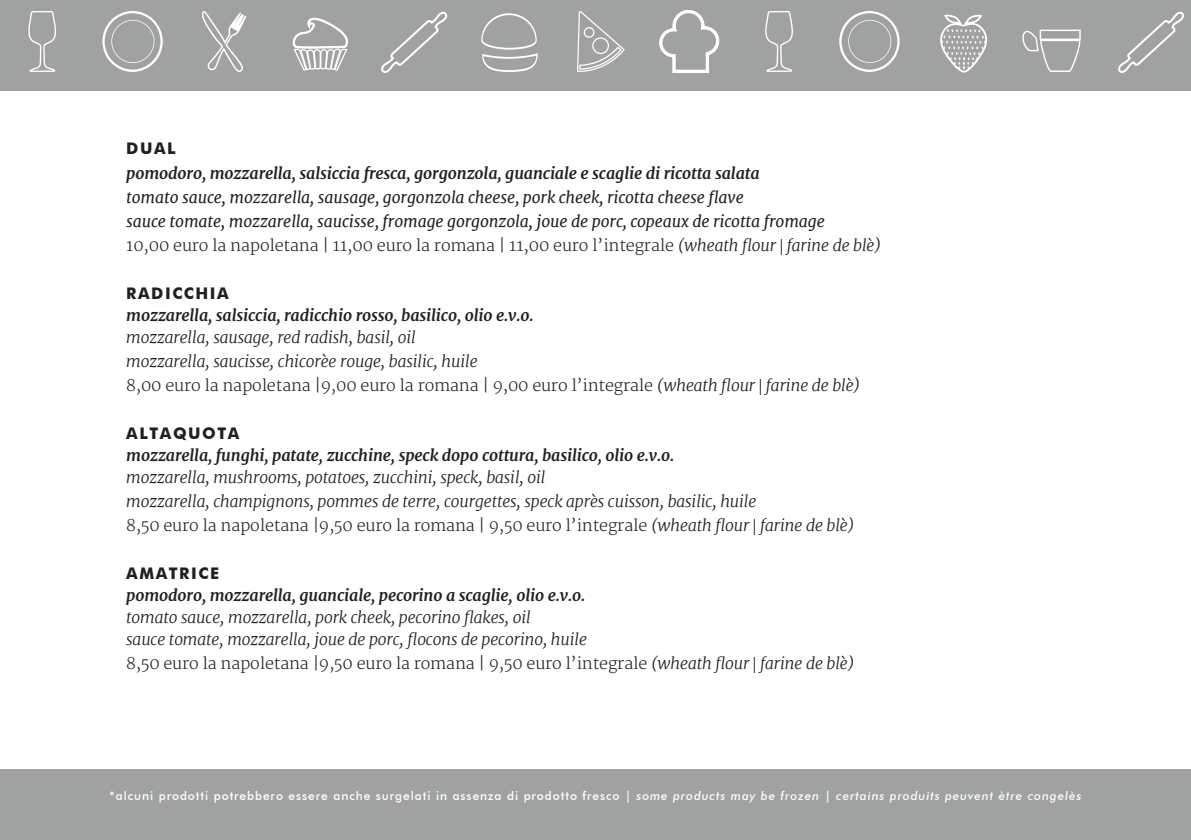
<style>
.page{position:relative;width:1191px;height:840px;background:#fff}
.page>*{position:absolute;margin:0;border:0;box-sizing:border-box;transform-origin:0 0}
.t1{font:300 16px "Merriweather";letter-spacing:-.01em;color:#231f20}
.t2{font:italic 300 16px "Merriweather";letter-spacing:-.01em;color:#231f20}
.t3{font:italic 700 16px "Merriweather";letter-spacing:-.01em;color:#231f20}
.t4{font:italic 16px "Merriweather";letter-spacing:-.01em;color:#231f20}
.t5{font:700 16px "Futura BT";letter-spacing:.1em;color:#231f20}
.t6{font:500 12px "Futura BT";letter-spacing:.08em;color:#fff}
.s1{font-style:italic}
.s2{font-family:"Univers LT Std"}
</style>
<div class="page">
<div style="left:0;top:0;width:1191px;height:839px;background:#a0a2a2"></div>
<div style="left:0;top:92px;width:1191px;height:676px;background:#fff"></div>
<svg style="left:102px;top:11px;width:61px;height:61px;background:#adaeae"></svg>
<svg style="left:839px;top:11px;width:60px;height:61px;background:#adaeae"></svg>
<svg style="left:577px;top:11px;width:48px;height:61px;background:#aeafaf"></svg>
<svg style="left:1021px;top:30px;width:60px;height:42px;background:#adafaf"></svg>
<svg style="left:202px;top:11px;width:44px;height:61px;background:#b1b2b2"></svg>
<svg style="left:658px;top:9px;width:62px;height:65px;background:#afb1b1"></svg>
<svg style="left:28px;top:11px;width:28px;height:61px;background:#aeafaf"></svg>
<svg style="left:765px;top:11px;width:28px;height:61px;background:#aeafaf"></svg>
<svg style="left:379px;top:10px;width:70px;height:64px;background:#a7a9a9"></svg>
<svg style="left:1116px;top:10px;width:69px;height:64px;background:#a8a9a9"></svg>
<svg style="left:481px;top:13px;width:56px;height:59px;background:#adaeae"></svg>
<svg style="left:938px;top:15px;width:53px;height:58px;background:#b2b3b3"></svg>
<svg style="left:292px;top:18px;width:58px;height:53px"></svg>
<p class="t5" style="left:126px;top:139px;width:51px">DUAL</p>
<p class="t3" style="left:126px;top:163px;width:635px">pomodoro, mozzarella, salsiccia fresca, gorgonzola, guanciale e scaglie di ricotta salata</p>
<p class="t4" style="left:126px;top:187px;width:619px">tomato sauce, mozzarella, sausage, gorgonzola cheese, pork cheek, ricotta cheese flave</p>
<p class="t4" style="left:126px;top:211px;width:700px">sauce tomate, mozzarella, saucisse, fromage gorgonzola, joue de porc, copeaux de ricotta fromage</p>
<p class="t1" style="left:126px;top:235px;width:756px">10,00 euro la napoletana | 11,00 euro la romana | 11,00 euro l’integrale <span class="s1">(wheath flour</span> <span class="s2">|</span> <span class="s1">farine de blè)</span></p>
<p class="t5" style="left:126px;top:283px;width:104px">RADICCHIA</p>
<p class="t3" style="left:126px;top:305px;width:409px">mozzarella, salsiccia, radicchio rosso, basilico, olio e.v.o.</p>
<p class="t2" style="left:126px;top:327px;width:291px">mozzarella, sausage, red radish, basil, oil</p>
<p class="t2" style="left:126px;top:351px;width:353px">mozzarella, saucisse, chicorèe rouge, basilic, huile</p>
<p class="t1" style="left:126px;top:375px;width:735px">8,00 euro la napoletana |9,00 euro la romana | 9,00 euro l’integrale <span class="s1">(wheath flour</span> <span class="s2">|</span> <span class="s1">farine de blè)</span></p>
<p class="t5" style="left:126px;top:423px;width:115px">ALTAQUOTA</p>
<p class="t3" style="left:126px;top:445px;width:550px">mozzarella, funghi, patate, zucchine, speck dopo cottura, basilico, olio e.v.o.</p>
<p class="t2" style="left:126px;top:467px;width:421px">mozzarella, mushrooms, potatoes, zucchini, speck, basil, oil</p>
<p class="t2" style="left:126px;top:491px;width:631px">mozzarella, champignons, pommes de terre, courgettes, speck après cuisson, basilic, huile</p>
<p class="t1" style="left:126px;top:515px;width:729px">8,50 euro la napoletana |9,50 euro la romana | 9,50 euro l’integrale <span class="s1">(wheath flour</span> <span class="s2">|</span> <span class="s1">farine de blè)</span></p>
<p class="t5" style="left:126px;top:563px;width:94px">AMATRICE</p>
<p class="t3" style="left:126px;top:585px;width:460px">pomodoro, mozzarella, guanciale, pecorino a scaglie, olio e.v.o.</p>
<p class="t2" style="left:126px;top:607px;width:406px">tomato sauce, mozzarella, pork cheek, pecorino flakes, oil</p>
<p class="t2" style="left:126px;top:629px;width:462px">sauce tomate, mozzarella, joue de porc, flocons de pecorino, huile</p>
<p class="t1" style="left:126px;top:653px;width:729px">8,50 euro la napoletana |9,50 euro la romana | 9,50 euro l’integrale <span class="s1">(wheath flour</span> <span class="s2">|</span> <span class="s1">farine de blè)</span></p>
<p class="t6" style="left:109px;top:787px;width:973px">*alcuni prodotti potrebbero essere anche surgelati in assenza di prodotto fresco | <span class="s1">some products may be frozen</span> | <span class="s1">certains produits peuvent ètre congelès</span></p>
</div>
